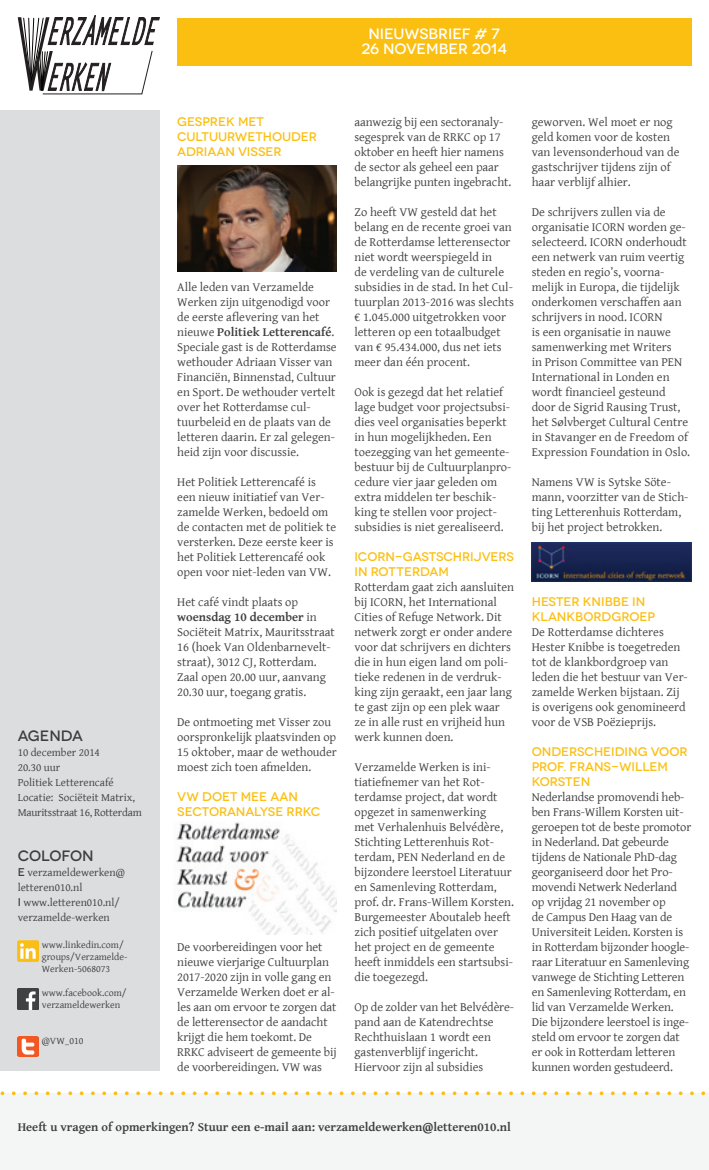
<style>
.page{position:relative;width:709px;height:1170px;background:#fff}
.page>*{position:absolute;margin:0;border:0;box-sizing:border-box;transform-origin:0 0}
.t1{font:500 15px/15px "Novecentowide";color:#fff;text-align:center}
.t2{font:500 15px "Novecentowide";letter-spacing:-.01em;color:#3e3e3f}
.t3{font:12.5px/15px "Gentium Basic";color:#3e3e3f}
.t4{font:500 12.5px/15px "Novecentowide";letter-spacing:-.005em;color:#fbbf12}
.t5{font:700 12.5px "Gentium Basic";color:#3e3e3f}
.t6{font:11.25px/15px "Gentium Basic";color:#3e3e3f}
.t7{font:10px/12px "Gentium Basic";color:#3e3e3f}
.s1{font-family:"Novecentowide";font-weight:500}
.s2{font-weight:700}
</style>
<div class="page">
<div style="left:177px;top:18px;width:514px;height:47px;background:#fbbf12"></div>
<div style="left:0;top:110px;width:159px;height:960px;background:#dcdddf"></div>
<svg style="left:18px;top:15px;width:141px;height:79px"></svg>
<div style="left:0;top:1093px;width:709px;height:76px;background:#f4f5f5"></div>
<svg style="left:0;top:1091px;width:706px;height:3px"></svg>
<img style="left:18px;top:988px;width:20px;height:20px">
<img style="left:18px;top:940px;width:20px;height:21px">
<img style="left:18px;top:1036px;width:20px;height:20px">
<img style="left:177px;top:166px;width:160px;height:106px">
<img style="left:176px;top:822px;width:161px;height:112px">
<img style="left:531px;top:542px;width:160px;height:40px">
<p class="t1" style="left:361px;top:27px;width:147px">NIEUWSBRIEF # 7<br>26 NOVEMBER 2014</p>
<p class="t2" style="left:18px;top:726px;width:67px">AGENDA</p>
<p class="t6" style="left:18px;top:744px;width:125px">10 december 2014<br>20.30 uur<br>Politiek Letterencafé<br>Locatie: Sociëteit Matrix,<br>Mauritsstraat 16, Rotterdam</p>
<p class="t2" style="left:18px;top:846px;width:77px">COLOFON</p>
<p class="t6" style="left:18px;top:864px;width:109px"><span class="s1">E</span> verzameldewerken@ letteren010.nl<br><span class="s1">I</span> www.letteren010.nl/ verzamelde-werken</p>
<p class="t7" style="left:42px;top:938px;width:87px">www.linkedin.com/ groups/Verzamelde-<br>Werken-5068073</p>
<p class="t7" style="left:42px;top:986px;width:86px">www.facebook.com/ verzameldewerken</p>
<p class="t7" style="left:42px;top:1034px;width:43px">@VW_010</p>
<p class="t4" style="left:177px;top:114px;width:141px">GESPREK MET<br>CULTUURWETHOUDER<br>ADRIAAN VISSER</p>
<p class="t3" style="left:177px;top:279px;width:161px">Alle leden van Verzamelde<br>Werken zijn uitgenodigd voor de eerste aflevering van het nieuwe <span class="s2">Politiek Letterencafé</span>.<br>Speciale gast is de Rotterdamse wethouder Adriaan Visser van<br>Financiën, Binnenstad, Cultuur en Sport. De wethouder vertelt over het Rotterdamse cul&shy;tuurbeleid en de plaats van de letteren daarin. Er zal gelegen&shy;heid zijn voor discussie.</p>
<p class="t3" style="left:177px;top:474px;width:161px">Het Politiek Letterencafé is een nieuw initiatief van Ver&shy;zamelde Werken, bedoeld om de contacten met de politiek te versterken. Deze eerste keer is het Politiek Letterencafé ook open voor niet-leden van VW.</p>
<p class="t3" style="left:177px;top:594px;width:159px">Het café vindt plaats op <span class="s2">woensdag 10 december</span> in<br>Sociëteit Matrix, Mauritsstraat<br>16 (hoek Van Oldenbarnevelt&shy;straat), 3012 CJ, Rotterdam.<br>Zaal open 20.00 uur, aanvang<br>20.30 uur, toegang gratis.</p>
<p class="t3" style="left:177px;top:714px;width:161px">De ontmoeting met Visser zou oorspronkelijk plaatsvinden op<br>15 oktober, maar de wethouder moest zich toen afmelden.</p>
<p class="t4" style="left:177px;top:789px;width:145px">VW DOET MEE AAN<br>SECTORANALYSE RRKC</p>
<p class="t3" style="left:177px;top:939px;width:161px">De voorbereidingen voor het nieuwe vierjarige Cultuurplan<br>2017-2020 zijn in volle gang en<br>Verzamelde Werken doet er al&shy;les aan om ervoor te zorgen dat de letterensector de aandacht krijgt die hem toekomt. De<br>RRKC adviseert de gemeente bij de voorbereidingen. VW was</p>
<p class="t3" style="left:354px;top:114px;width:158px">aanwezig bij een sectoranaly&shy;segesprek van de RRKC op 17 oktober en heeft hier namens de sector als geheel een paar belangrijke punten ingebracht.</p>
<p class="t3" style="left:354px;top:204px;width:161px">Zo heeft VW gesteld dat het belang en de recente groei van de Rotterdamse letterensector niet wordt weerspiegeld in<br>de verdeling van de culturele subsidies in de stad. In het Cul&shy;tuurplan 2013-2016 was slechts € 1.045.000 uitgetrokken voor letteren op een totaalbudget van € 95.434.000, dus net iets meer dan één procent.</p>
<p class="t3" style="left:354px;top:384px;width:158px">Ook is gezegd dat het relatief lage budget voor projectsubsi&shy;dies veel organisaties beperkt in hun mogelijkheden. Een toezegging van het gemeente&shy;bestuur bij de Cultuurplanpro&shy;cedure vier jaar geleden om extra middelen ter beschik&shy;king te stellen voor project&shy;subsidies is niet gerealiseerd.</p>
<p class="t4" style="left:354px;top:549px;width:161px">ICORN-GASTSCHRIJVERS<br>IN ROTTERDAM</p>
<p class="t3" style="left:354px;top:579px;width:161px">Rotterdam gaat zich aansluiten bij ICORN, het International<br>Cities of Refuge Network. Dit netwerk zorgt er onder andere voor dat schrijvers en dichters die in hun eigen land om poli&shy;tieke redenen in de verdruk&shy;king zijn geraakt, een jaar lang te gast zijn op een plek waar ze in alle rust en vrijheid hun werk kunnen doen.</p>
<p class="t3" style="left:354px;top:759px;width:161px">Verzamelde Werken is ini&shy;tiatiefnemer van het Rot&shy;terdamse project, dat wordt opgezet in samenwerking<br>met Verhalenhuis Belvédère,<br>Stichting Letterenhuis Rot&shy;terdam, PEN Nederland en de bijzondere leerstoel Literatuur en Samenleving Rotterdam, prof. dr. Frans-Willem Korsten.<br>Burgemeester Aboutaleb heeft zich positief uitgelaten over het project en de gemeente heeft inmiddels een startsubsi&shy;die toegezegd.</p>
<p class="t3" style="left:354px;top:999px;width:161px">Op de zolder van het Belvédère&shy;pand aan de Katendrechtse<br>Rechthuislaan 1 wordt een gastenverblijf ingericht.<br>Hiervoor zijn al subsidies</p>
<p class="t3" style="left:531px;top:114px;width:149px">geworven. Wel moet er nog geld komen voor de kosten van levensonderhoud van de gastschrijver tijdens zijn of haar verblijf alhier.</p>
<p class="t3" style="left:531px;top:204px;width:160px">De schrijvers zullen via de organisatie ICORN worden ge&shy;selecteerd. ICORN onderhoudt een netwerk van ruim veertig steden en regio’s, voorna&shy;melijk in Europa, die tijdelijk onderkomen verschaffen aan schrijvers in nood. ICORN<br>is een organisatie in nauwe samenwerking met Writers<br>in Prison Committee van PEN<br>International in Londen en wordt financieel gesteund door de Sigrid Rausing Trust, het Sølvberget Cultural Centre in Stavanger en de Freedom of<br>Expression Foundation in Oslo.</p>
<p class="t3" style="left:531px;top:474px;width:158px">Namens VW is Sytske Söte&shy;mann, voorzitter van de Stich&shy;ting Letterenhuis Rotterdam, bij het project betrokken.</p>
<p class="t4" style="left:531px;top:594px;width:125px">HESTER KNIBBE IN<br>KLANKBORDGROEP</p>
<p class="t3" style="left:531px;top:624px;width:158px">De Rotterdamse dichteres<br>Hester Knibbe is toegetreden tot de klankbordgroep van leden die het bestuur van Ver&shy;zamelde Werken bijstaan. Zij is overigens ook genomineerd voor de VSB Poëzieprijs.</p>
<p class="t4" style="left:531px;top:744px;width:157px">ONDERSCHEIDING VOOR<br>PROF. FRANS-WILLEM<br>KORSTEN</p>
<p class="t3" style="left:531px;top:789px;width:161px">Nederlandse promovendi heb&shy;ben Frans-Willem Korsten uit&shy;geroepen tot de beste promotor in Nederland. Dat gebeurde tijdens de Nationale PhD-dag georganiseerd door het Pro&shy;movendi Netwerk Nederland op vrijdag 21 november op<br>de Campus Den Haag van de<br>Universiteit Leiden. Korsten is in Rotterdam bijzonder hoogle&shy;raar Literatuur en Samenleving vanwege de Stichting Letteren en Samenleving Rotterdam, en lid van Verzamelde Werken.<br>Die bijzondere leerstoel is inge&shy;steld om ervoor te zorgen dat er ook in Rotterdam letteren kunnen worden gestudeerd.</p>
<p class="t5" style="left:18px;top:1117px;width:494px">Heeft u vragen of opmerkingen? Stuur een e-mail aan: verzameldewerken@letteren010.nl</p>
</div>
